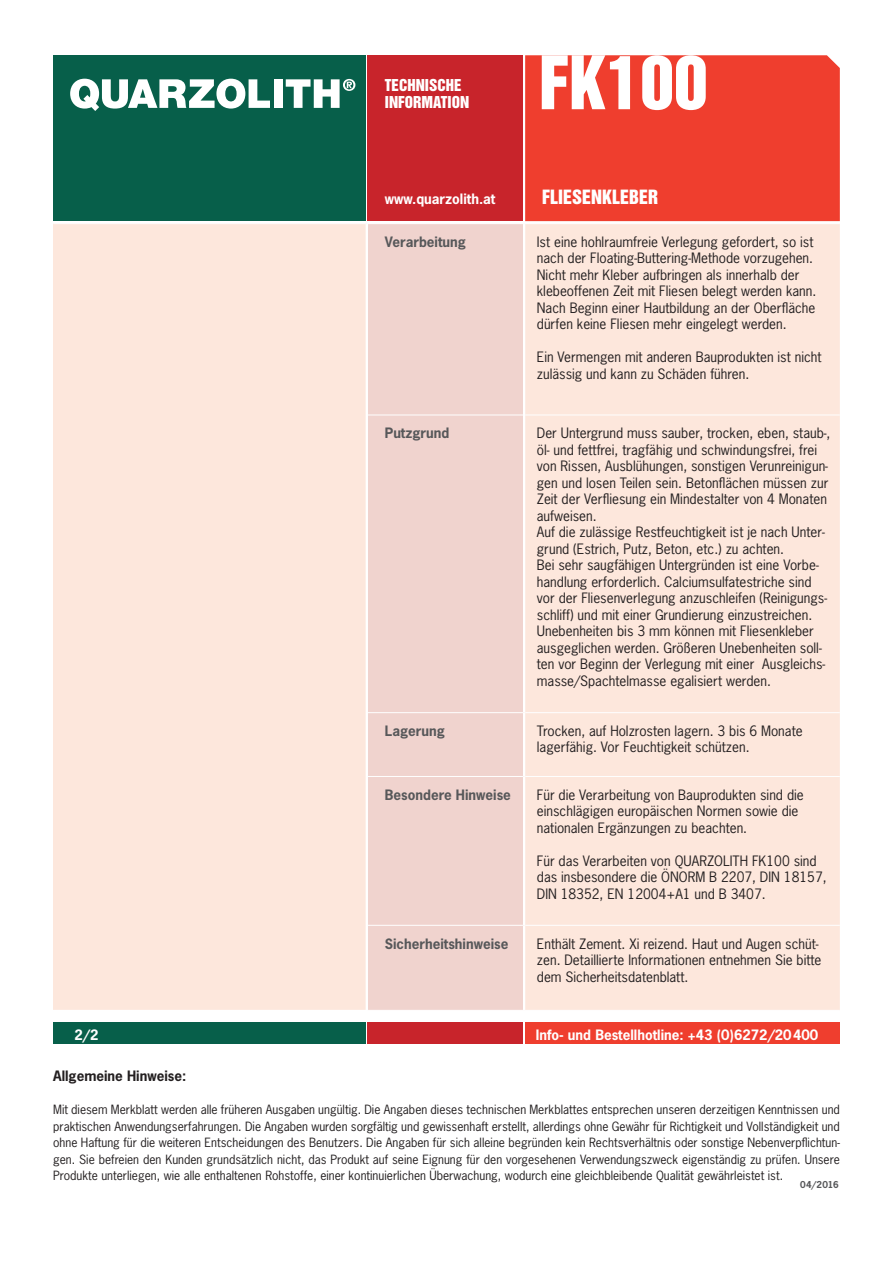
<style>
.page{position:relative;width:893px;height:1263px;background:#fff}
.page>*{position:absolute;margin:0;border:0;box-sizing:border-box;transform-origin:0 0}
.t1{font:67.5px "Helvetica Inserat LT Std";color:#fff}
.Subline_weiss{font:18px "Helvetica Inserat LT Std";color:#fff}
.t2{font:15px/17.2px "Helvetica Inserat LT Std";color:#fff}
.Copy{font:13.5px/16.5px "News Gothic Std";color:#231f20}
.Copy-2{font:700 13.5px "News Gothic Std";color:#57585a}
.Copy-3{font:700 13.5px "News Gothic Std";color:#fff}
.t3{font:700 13.5px "News Gothic Std";color:#231f20}
.t4{font:12px/16.5px "News Gothic Std";color:#231f20;text-align:justify}
.Copy-4{font:700 9px "News Gothic Std";color:#57585a}
</style>
<div class="page">
<div style="left:53px;top:1023px;width:313px;height:21px;background:#075f4a"></div>
<div style="left:368px;top:1023px;width:155px;height:21px;background:#c8242b"></div>
<div style="left:525px;top:1023px;width:315px;height:21px;background:#ef3e2e"></div>
<div style="left:53px;top:55px;width:313px;height:166px;background:#075f4a"></div>
<div style="left:525px;top:55px;width:315px;height:166px;background:#ef3e2e"></div>
<div style="left:368px;top:55px;width:155px;height:166px;background:#c8242b"></div>
<div style="left:368px;top:224px;width:155px;height:786px;background:#f0d3ce"></div>
<div style="left:525px;top:224px;width:315px;height:786px;background:#fde7dc"></div>
<hr style="left:368px;top:415px;width:155px;height:1px;background:#fff">
<hr style="left:525px;top:415px;width:315px;height:1px;background:#fff">
<hr style="left:368px;top:712px;width:155px;height:1px;background:#fff">
<hr style="left:525px;top:712px;width:315px;height:1px;background:#fff">
<hr style="left:368px;top:776px;width:155px;height:1px;background:#fff">
<hr style="left:525px;top:776px;width:315px;height:1px;background:#fff">
<hr style="left:368px;top:925px;width:155px;height:1px;background:#fff">
<hr style="left:525px;top:925px;width:315px;height:1px;background:#fff">
<div style="left:53px;top:224px;width:314px;height:786px;background:#fde7dc"></div>
<hr style="left:366px;top:224px;width:2px;height:786px;background:#fff">
<svg style="left:70px;top:79px;width:200px;height:32px"></svg>
<div style="left:274px;top:79px;width:9px;height:29px;background:#fff"></div>
<svg style="left:286px;top:79px;width:69px;height:29px"></svg>
<p class="t2" style="left:385px;top:77px;width:86px">TECHNISCHE<br>INFORMATION</p>
<p class="t1" style="left:539px;top:42px;width:170px">FK100</p>
<p class="Copy-3" style="left:385px;top:190px;width:112px">www.quarzolith.at</p>
<p class="Subline_weiss" style="left:542px;top:186px;width:118px">FLIESENKLEBER</p>
<p class="Copy-2" style="left:385px;top:233px;width:83px">Verarbeitung</p>
<p class="Copy" style="left:537px;top:233px;width:281px">Ist eine hohlraumfreie Verlegung gefordert, so ist nach der Floating-Buttering-Methode vorzugehen.<br>Nicht mehr Kleber aufbringen als innerhalb der klebeoffenen Zeit mit Fliesen belegt werden kann.<br>Nach Beginn einer Hautbildung an der Oberfläche dürfen keine Fliesen mehr eingelegt werden.</p>
<p class="Copy" style="left:537px;top:349px;width:286px">Ein Vermengen mit anderen Bauprodukten ist nicht zulässig und kann zu Schäden führen.</p>
<p class="Copy-2" style="left:385px;top:424px;width:66px">Putzgrund</p>
<p class="Copy" style="left:537px;top:425px;width:295px">Der Untergrund muss sauber, trocken, eben, staub-, öl- und fettfrei, tragfähig und schwindungsfrei, frei von Rissen, Ausblühungen, sonstigen Verunreinigun&shy;gen und losen Teilen sein. Betonflächen müssen zur Zeit der Verfliesung ein Mindestalter von 4 Monaten aufweisen.</p>
<p class="Copy" style="left:537px;top:524px;width:290px">Auf die zulässige Restfeuchtigkeit ist je nach Unter&shy;grund (Estrich, Putz, Beton, etc.) zu achten.</p>
<p class="Copy" style="left:537px;top:557px;width:292px">Bei sehr saugfähigen Untergründen ist eine Vorbe&shy;handlung erforderlich. Calciumsulfatestriche sind vor der Fliesenverlegung anzuschleifen (Reinigungs&shy;schliff) und mit einer Grundierung einzustreichen.</p>
<p class="Copy" style="left:537px;top:623px;width:290px">Unebenheiten bis 3 mm können mit Fliesenkleber ausgeglichen werden. Größeren Unebenheiten soll&shy;ten vor Beginn der Verlegung mit einer Ausgleichs&shy;masse/Spachtelmasse egalisiert werden.</p>
<p class="Copy-2" style="left:385px;top:722px;width:62px">Lagerung</p>
<p class="Copy" style="left:537px;top:722px;width:267px">Trocken, auf Holzrosten lagern. 3 bis 6 Monate lagerfähig. Vor Feuchtigkeit schützen.</p>
<p class="Copy-2" style="left:385px;top:786px;width:128px">Besondere Hinweise</p>
<p class="Copy" style="left:537px;top:786px;width:268px">Für die Verarbeitung von Bauprodukten sind die einschlägigen europäischen Normen sowie die nationalen Ergänzungen zu beachten.</p>
<p class="Copy" style="left:537px;top:852px;width:291px">Für das Verarbeiten von QUARZOLITH FK100 sind das insbesondere die ÖNORM B 2207, DIN 18157,<br>DIN 18352, EN 12004+A1 und B 3407.</p>
<p class="Copy-2" style="left:385px;top:934px;width:125px">Sicherheitshinweise</p>
<p class="Copy" style="left:537px;top:935px;width:286px">Enthält Zement. Xi reizend. Haut und Augen schüt&shy;zen. Detaillierte Informationen entnehmen Sie bitte dem Sicherheitsdatenblatt.</p>
<p class="Copy-3" style="left:74px;top:1025px;width:26px">2/2</p>
<p class="Copy-3" style="left:536px;top:1025px;width:284px">Info- und Bestellhotline: +43 (0)6272/20400</p>
<p class="t3" style="left:53px;top:1067px;width:135px">Allgemeine Hinweise:</p>
<p class="t4" style="left:53px;top:1101px;width:788px">Mit diesem Merkblatt werden alle früheren Ausgaben ungültig. Die Angaben dieses technischen Merkblattes entsprechen unseren derzeitigen Kenntnissen und praktischen Anwendungserfahrungen. Die Angaben wurden sorgfältig und gewissenhaft erstellt, allerdings ohne Gewähr für Richtigkeit und Vollständigkeit und ohne Haftung für die weiteren Entscheidungen des Benutzers. Die Angaben für sich alleine begründen kein Rechtsverhältnis oder sonstige Nebenverpflichtun&shy;gen. Sie befreien den Kunden grundsätzlich nicht, das Produkt auf seine Eignung für den vorgesehenen Verwendungszweck eigenständig zu prüfen. Unsere Produkte unterliegen, wie alle enthaltenen Rohstoffe, einer kontinuierlichen Überwachung, wodurch eine gleichbleibende Qualität gewährleistet ist.</p>
<p class="Copy-4" style="left:800px;top:1178px;width:40px">04/2016</p>
</div>
